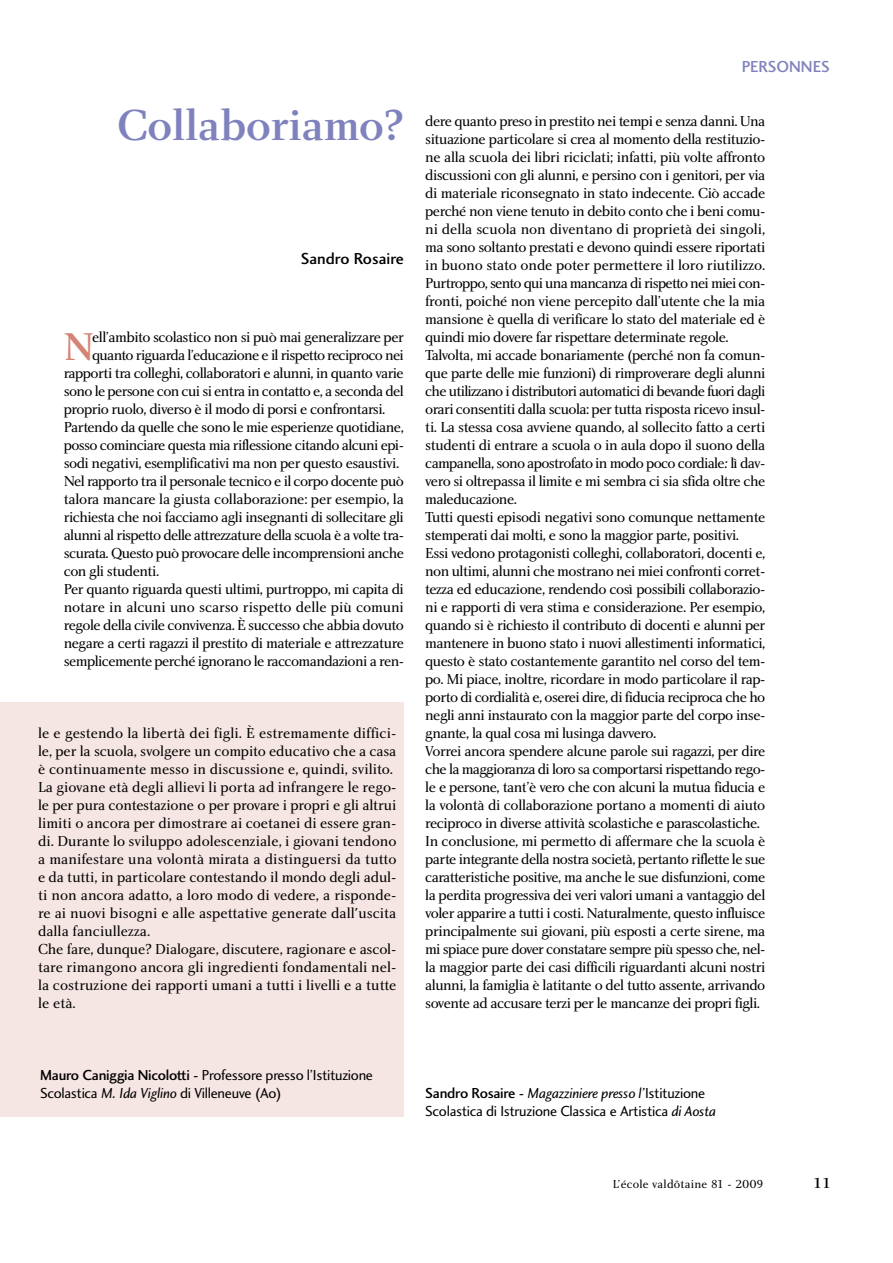
<style>
.page{position:relative;width:893px;height:1263px;background:#fff}
.page>*{position:absolute;margin:0;border:0;box-sizing:border-box;transform-origin:0 0}
.t1{font:45px "Charlotte Medium Plain";letter-spacing:-.02em;color:#7f82bd}
.t2{font:40.05px "Charlotte Medium Plain";color:#d48474}
.t3{font:16.5px "Charlotte Sans Medium Plain";color:#000}
.t4{font:16.5px "Charlotte Sans Medium Plain";color:#7f82bd}
.t5{font:15px/18px "Charlotte Book Plain";letter-spacing:-.035em;color:#000}
.t6{font:15px/18px "Charlotte Book Plain";color:#000}
.t7{font:15px/18px "Charlotte Sans Book Plain";letter-spacing:-.02em;color:#000}
.t8{font:15px "Charlotte Book Plain";letter-spacing:-.015em;color:#000}
.t9{font:15px "Charlotte Book Plain";letter-spacing:-.005em;color:#000}
.t10{font:15px "Charlotte Sans Book Italic Plain";letter-spacing:-.02em;color:#000}
.t11{font:15px "Charlotte Medium Plain";color:#000}
.t12{font:12px "Charlotte Book Plain";letter-spacing:.02em;color:#000}
.s1{font-family:"Charlotte Book Italic Plain"}
.s2{font-family:"Charlotte Sans Medium Plain"}
.s3{font-family:"Charlotte Sans Book Italic Plain"}
.s4{font-family:"Charlotte Sans Book Plain"}
</style>
<div class="page">
<div style="left:0;top:702px;width:404px;height:414px;background:#f6e6e3"></div>
<h1 class="t1" style="left:117px;top:108px;width:288px">Collaboriamo?</h1>
<p class="t3" style="left:301px;top:252px;width:105px">Sandro Rosaire</p>
<h2 class="t2" style="left:64px;top:332px;width:31px">N</h2>
<p class="t5" style="left:92px;top:329px;width:313px">ell’ambito scolastico non si può mai generalizzare per</p>
<p class="t5" style="left:92px;top:347px;width:313px">quanto riguarda l’educazione e il rispetto reciproco nei</p>
<p class="t5" style="left:64px;top:365px;width:342px">rapporti tra colleghi, collaboratori e alunni, in quanto varie</p>
<p class="t5" style="left:64px;top:383px;width:342px">sono le persone con cui si entra in contatto e, a seconda del</p>
<p class="t5" style="left:64px;top:401px;width:323px">proprio ruolo, diverso è il modo di porsi e confrontarsi.</p>
<p class="t5" style="left:64px;top:419px;width:342px">Partendo da quelle che sono le mie esperienze quotidiane,</p>
<p class="t5" style="left:64px;top:437px;width:342px">posso cominciare questa mia riflessione citando alcuni epi-</p>
<p class="t5" style="left:64px;top:455px;width:337px">sodi negativi, esemplificativi ma non per questo esaustivi.</p>
<p class="t5" style="left:64px;top:473px;width:342px">Nel rapporto tra il personale tecnico e il corpo docente può</p>
<p class="t8" style="left:64px;top:493px;width:342px">talora mancare la giusta collaborazione: per esempio, la</p>
<p class="t5" style="left:64px;top:509px;width:342px">richiesta che noi facciamo agli insegnanti di sollecitare gli</p>
<p class="t5" style="left:64px;top:527px;width:342px">alunni al rispetto delle attrezzature della scuola è a volte tra-</p>
<p class="t5" style="left:64px;top:545px;width:342px">scurata. Questo può provocare delle incomprensioni anche</p>
<p class="t5" style="left:64px;top:563px;width:97px">con gli studenti.</p>
<p class="t5" style="left:64px;top:581px;width:342px">Per quanto riguarda questi ultimi, purtroppo, mi capita di</p>
<p class="t9" style="left:64px;top:601px;width:342px">notare in alcuni uno scarso rispetto delle più comuni</p>
<p class="t5" style="left:64px;top:617px;width:342px">regole della civile convivenza. È successo che abbia dovuto</p>
<p class="t5" style="left:64px;top:635px;width:342px">negare a certi ragazzi il prestito di materiale e attrezzature</p>
<p class="t5" style="left:64px;top:653px;width:342px">semplicemente perché ignorano le raccomandazioni a ren-</p>
<p class="t6" style="left:38px;top:725px;width:360px">le e gestendo la libertà dei figli. È estremamente diffici&shy;le, per la scuola, svolgere un compito educativo che a casa è continuamente messo in discussione e, quindi, svilito.<br>La giovane età degli allievi li porta ad infrangere le rego&shy;le per pura contestazione o per provare i propri e gli altrui limiti o ancora per dimostrare ai coetanei di essere gran&shy;di. Durante lo sviluppo adolescenziale, i giovani tendono a manifestare una volontà mirata a distinguersi da tutto e da tutti, in particolare contestando il mondo degli adul&shy;ti non ancora adatto, a loro modo di vedere, a risponde&shy;re ai nuovi bisogni e alle aspettative generate dall'uscita dalla fanciullezza.<br>Che fare, dunque? Dialogare, discutere, ragionare e ascol&shy;tare rimangono ancora gli ingredienti fondamentali nel&shy;la costruzione dei rapporti umani a tutti i livelli e a tutte le età.</p>
<p class="t4" style="left:742px;top:60px;width:90px">PERSONNES</p>
<p class="t5" style="left:425px;top:113px;width:342px">dere quanto preso in prestito nei tempi e senza danni. Una situazione particolare si crea al momento della restituzio&shy;ne alla scuola dei libri riciclati; infatti, più volte affronto discussioni con gli alunni, e persino con i genitori, per via di materiale riconsegnato in stato indecente. Ciò accade perché non viene tenuto in debito conto che i beni comu&shy;ni della scuola non diventano di proprietà dei singoli, ma sono soltanto prestati e devono quindi essere riportati in buono stato onde poter permettere il loro riutilizzo.<br>Purtroppo, sento qui una mancanza di rispetto nei miei con&shy;fronti, poiché non viene percepito dall’utente che la mia mansione è quella di verificare lo stato del materiale ed è quindi mio dovere far rispettare determinate regole.<br>Talvolta, mi accade bonariamente (perché non fa comun&shy;que parte delle mie funzioni) di rimproverare degli alunni che utilizzano i distributori automatici di bevande fuori dagli orari consentiti dalla scuola: per tutta risposta ricevo insul&shy;ti. La stessa cosa avviene quando, al sollecito fatto a certi studenti di entrare a scuola o in aula dopo il suono della campanella, sono apostrofato in modo poco cordiale<span class="s1">:</span> lì dav&shy;vero si oltrepassa il limite e mi sembra ci sia sfida oltre che maleducazione.<br>Tutti questi episodi negativi sono comunque nettamente stemperati dai molti, e sono la maggior parte, positivi.<br>Essi vedono protagonisti colleghi, collaboratori, docenti e, non ultimi, alunni che mostrano nei miei confronti corret&shy;tezza ed educazione, rendendo così possibili collaborazio&shy;ni e rapporti di vera stima e considerazione. Per esempio, quando si è richiesto il contributo di docenti e alunni per mantenere in buono stato i nuovi allestimenti informatici, questo è stato costantemente garantito nel corso del tem&shy;po. Mi piace, inoltre, ricordare in modo particolare il rap&shy;porto di cordialità e, oserei dire, di fiducia reciproca che ho negli anni instaurato con la maggior parte del corpo inse&shy;gnante, la qual cosa mi lusinga davvero.<br>Vorrei ancora spendere alcune parole sui ragazzi, per dire che la maggioranza di loro sa comportarsi rispettando rego&shy;le e persone, tant’è vero che con alcuni la mutua fiducia e la volontà di collaborazione portano a momenti di aiuto reciproco in diverse attività scolastiche e parascolastiche.<br>In conclusione, mi permetto di affermare che la scuola è parte integrante della nostra società, pertanto riflette le sue caratteristiche positive, ma anche le sue disfunzioni, come la perdita progressiva dei veri valori umani a vantaggio del voler apparire a tutti i costi. Naturalmente, questo influisce principalmente sui giovani, più esposti a certe sirene, ma mi spiace pure dover constatare sempre più spesso che, nel&shy;la maggior parte dei casi difficili riguardanti alcuni nostri alunni, la famiglia è latitante o del tutto assente, arrivando sovente ad accusare terzi per le mancanze dei propri figli.</p>
<p class="t7" style="left:40px;top:1067px;width:334px"><span class="s2">Mauro Caniggia Nicolotti -</span> Professore presso l’Istituzione<br>Scolastica <span class="s3">M. Ida Viglino</span> di Villeneuve (Ao)</p>
<p class="t10" style="left:425px;top:1087px;width:281px"><span class="s2">Sandro Rosaire -</span> Magazziniere presso l’<span class="s4">Istituzione</span></p>
<p class="t7" style="left:425px;top:1103px;width:292px">Scolastica di Istruzione Classica e Artistica <span class="s3">di Aosta</span></p>
<p class="t12" style="left:613px;top:1180px;width:152px">L’école valdôtaine 81 - 2009</p>
<p class="t11" style="left:813px;top:1177px;width:20px">11</p>
</div>
